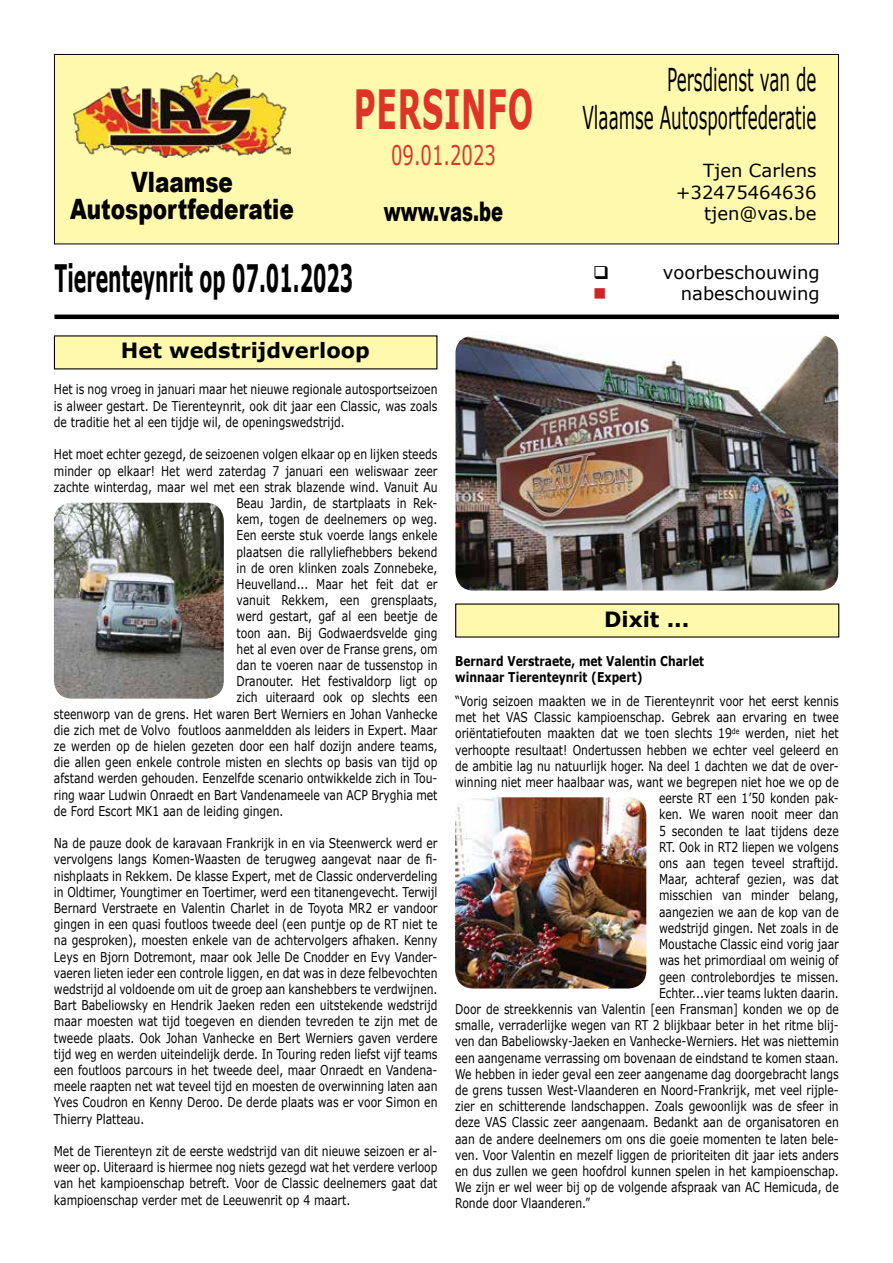
<style>
.page{position:relative;width:893px;height:1263px;background:#fff}
.page>*{position:absolute;margin:0;border:0;box-sizing:border-box;transform-origin:0 0}
.t1{font:700 54px "Verdana";letter-spacing:.025em;color:#de3327;scale:.56 1}
.t2{font:700 37.8px "Verdana";color:#000;scale:.5 1}
.t3{font:31.5px/37.8px "Verdana";color:#000;text-align:right;scale:.53 1}
.t4{font:900 28.05px/27px "Arial";color:#000;text-align:center;scale:.77 1}
.t5{font:900 27px "Arial";color:#000;scale:.67 1}
.t6{font:27px "Verdana";color:#de3327;scale:.67 1}
.t7{font:700 21px "Verdana";color:#000}
.t8{font:18px/21.6px "Verdana";color:#000;text-align:right}
.t9{font:18px "Wingdings";color:#d2232a}
.t10{font:13.5px/16.2px "Verdana";color:#000;text-align:justify;scale:.8 1}
.t11{font:700 13.5px/16.2px "Verdana";color:#000;scale:.8 1}
</style>
<div class="page">
<div style="left:54px;top:336px;width:383px;height:33px;background:#fff9ae"></div>
<div style="left:54px;top:54px;width:784px;height:190px;background:#fff9ae"></div>
<div style="left:54px;top:54px;width:785px;height:190px;border:1px solid #000"></div>
<img style="left:73px;top:73px;width:218px;height:85px">
<hr style="left:54px;top:315px;width:785px;height:4px;background:#000">
<div style="left:456px;top:604px;width:383px;height:33px;background:#fff9ae"></div>
<img style="left:455px;top:797px;width:191px;height:191px">
<img style="left:54px;top:503px;width:170px;height:196px">
<img style="left:455px;top:335px;width:383px;height:255px">
<h3 class="t4" style="left:70px;top:168px;width:292px">Vlaamse<br>Autosportfederatie</h3>
<h1 class="t1" style="left:354px;top:75px;width:322px">PERSINFO</h1>
<h3 class="t6" style="left:391px;top:136px;width:158px">09.01.2023</h3>
<h3 class="t5" style="left:384px;top:192px;width:180px">www.vas.be</h3>
<h3 class="t3" style="left:582px;top:61px;width:443px">Persdienst van de<br>Vlaamse Autosportfederatie</h3>
<h3 class="t8" style="left:676px;top:160px;width:142px">Tjen Carlens +32475464636 tjen@vas.be</h3>
<h2 class="t2" style="left:54px;top:255px;width:599px">Tierenteynrit op 07.01.2023</h2>
<h3 class="t8" style="left:663px;top:261px;width:158px">voorbeschouwing</h3>
<h3 class="t9" style="left:593px;top:284px;width:15px">■</h3>
<h3 class="t8" style="left:681px;top:283px;width:140px">nabeschouwing</h3>
<h3 class="t7" style="left:121px;top:337px;width:250px">Het wedstrijdverloop</h3>
<p class="t10" style="left:54px;top:381px;width:481px">Het is nog vroeg in januari maar het nieuwe regionale autosportseizoen is alweer gestart. De Tierenteynrit, ook dit jaar een Classic, was zoals de traditie het al een tijdje wil, de openingswedstrijd.</p>
<p class="t10" style="left:54px;top:446px;width:481px">Het moet echter gezegd, de seizoenen volgen elkaar op en lijken steeds</p>
<p class="t10" style="left:54px;top:462px;width:481px">minder op elkaar! Het werd zaterdag 7 januari een weliswaar zeer</p>
<p class="t10" style="left:54px;top:478px;width:481px">zachte winterdag, maar wel met een strak blazende wind. Vanuit Au</p>
<p class="t10" style="left:237px;top:495px;width:253px">Beau Jardin, de startplaats in Rek-</p>
<p class="t10" style="left:237px;top:511px;width:253px">kem, togen de deelnemers op weg.</p>
<p class="t10" style="left:237px;top:527px;width:253px">Een eerste stuk voerde langs enkele</p>
<p class="t10" style="left:237px;top:543px;width:253px">plaatsen die rallyliefhebbers bekend</p>
<p class="t10" style="left:237px;top:559px;width:253px">in de oren klinken zoals Zonnebeke,</p>
<p class="t10" style="left:237px;top:576px;width:253px">Heuvelland... Maar het feit dat er</p>
<p class="t10" style="left:237px;top:592px;width:253px">vanuit Rekkem, een grensplaats,</p>
<p class="t10" style="left:237px;top:608px;width:253px">werd gestart, gaf al een beetje de</p>
<p class="t10" style="left:237px;top:624px;width:253px">toon aan. Bij Godwaerdsvelde ging</p>
<p class="t10" style="left:237px;top:640px;width:253px">het al even over de Franse grens, om</p>
<p class="t10" style="left:237px;top:657px;width:253px">dan te voeren naar de tussenstop in</p>
<p class="t10" style="left:237px;top:673px;width:253px">Dranouter. Het festivaldorp ligt op</p>
<p class="t10" style="left:237px;top:689px;width:253px">zich uiteraard ook op slechts een</p>
<p class="t10" style="left:54px;top:705px;width:481px">steenworp van de grens. Het waren Bert Werniers en Johan Vanhecke</p>
<p class="t10" style="left:54px;top:721px;width:481px">die zich met de Volvo foutloos aanmeldden als leiders in Expert. Maar</p>
<p class="t10" style="left:54px;top:738px;width:481px">ze werden op de hielen gezeten door een half dozijn andere teams,</p>
<p class="t10" style="left:54px;top:754px;width:481px">die allen geen enkele controle misten en slechts op basis van tijd op</p>
<p class="t10" style="left:54px;top:770px;width:481px">afstand werden gehouden. Eenzelfde scenario ontwikkelde zich in Tou-</p>
<p class="t10" style="left:54px;top:786px;width:481px">ring waar Ludwin Onraedt en Bart Vandenameele van ACP Bryghia met</p>
<p class="t10" style="left:54px;top:802px;width:289px">de Ford Escort MK1 aan de leiding gingen.</p>
<p class="t10" style="left:54px;top:835px;width:481px">Na de pauze dook de karavaan Frankrijk in en via Steenwerck werd er vervolgens langs Komen-Waasten de terugweg aangevat naar de fi&shy;nishplaats in Rekkem. De klasse Expert, met de Classic onderverdeling in Oldtimer, Youngtimer en Toertimer, werd een titanengevecht. Terwijl Bernard Verstraete en Valentin Charlet in de Toyota MR2 er vandoor gingen in een quasi foutloos tweede deel (een puntje op de RT niet te na gesproken), moesten enkele van de achtervolgers afhaken. Kenny Leys en Bjorn Dotremont, maar ook Jelle De Cnodder en Evy Vander&shy;vaeren lieten ieder een controle liggen, en dat was in deze felbevochten wedstrijd al voldoende om uit de groep aan kanshebbers te verdwijnen.<br>Bart Babeliowsky en Hendrik Jaeken reden een uitstekende wedstrijd maar moesten wat tijd toegeven en dienden tevreden te zijn met de tweede plaats. Ook Johan Vanhecke en Bert Werniers gaven verdere tijd weg en werden uiteindelijk derde. In Touring reden liefst vijf teams een foutloos parcours in het tweede deel, maar Onraedt en Vandena&shy;meele raapten net wat teveel tijd en moesten de overwinning laten aan Yves Coudron en Kenny Deroo. De derde plaats was er voor Simon en Thierry Platteau.</p>
<p class="t10" style="left:54px;top:1143px;width:481px">Met de Tierenteyn zit de eerste wedstrijd van dit nieuwe seizoen er al&shy;weer op. Uiteraard is hiermee nog niets gezegd wat het verdere verloop van het kampioenschap betreft. Voor de Classic deelnemers gaat dat kampioenschap verder met de Leeuwenrit op 4 maart.</p>
<h3 class="t7" style="left:604px;top:605px;width:87px">Dixit ...</h3>
<p class="t11" style="left:455px;top:652px;width:313px">Bernard Verstraete, met Valentin Charlet winnaar Tierenteynrit (Expert)</p>
<p class="t10" style="left:455px;top:693px;width:481px">“Vorig seizoen maakten we in de Tierenteynrit voor het eerst kennis</p>
<p class="t10" style="left:455px;top:709px;width:481px">met het VAS Classic kampioenschap. Gebrek aan ervaring en twee</p>
<p class="t10" style="left:455px;top:725px;width:481px">oriëntatiefouten maakten dat we toen slechts 19<sup>de</sup> werden, niet het</p>
<p class="t10" style="left:455px;top:741px;width:481px">verhoopte resultaat! Ondertussen hebben we echter veel geleerd en</p>
<p class="t10" style="left:455px;top:758px;width:481px">de ambitie lag nu natuurlijk hoger. Na deel 1 dachten we dat de over-</p>
<p class="t10" style="left:455px;top:774px;width:481px">winning niet meer haalbaar was, want we begrepen niet hoe we op de</p>
<p class="t10" style="left:659px;top:790px;width:226px">eerste RT een 1’50 konden pak-</p>
<p class="t10" style="left:659px;top:806px;width:226px">ken. We waren nooit meer dan</p>
<p class="t10" style="left:659px;top:822px;width:226px">5 seconden te laat tijdens deze</p>
<p class="t10" style="left:659px;top:839px;width:226px">RT. Ook in RT2 liepen we volgens</p>
<p class="t10" style="left:659px;top:855px;width:226px">ons aan tegen teveel straftijd.</p>
<p class="t10" style="left:659px;top:871px;width:226px">Maar, achteraf gezien, was dat</p>
<p class="t10" style="left:659px;top:887px;width:226px">misschien van minder belang,</p>
<p class="t10" style="left:659px;top:903px;width:226px">aangezien we aan de kop van de</p>
<p class="t10" style="left:659px;top:920px;width:226px">wedstrijd gingen. Net zoals in de</p>
<p class="t10" style="left:659px;top:936px;width:226px">Moustache Classic eind vorig jaar</p>
<p class="t10" style="left:659px;top:952px;width:226px">was het primordiaal om weinig of</p>
<p class="t10" style="left:659px;top:968px;width:226px">geen controlebordjes te missen.</p>
<p class="t10" style="left:659px;top:984px;width:226px">Echter...vier teams lukten daarin.</p>
<p class="t10" style="left:455px;top:1001px;width:481px">Door de streekkennis van Valentin [een Fransman] konden we op de</p>
<p class="t10" style="left:455px;top:1017px;width:481px">smalle, verraderlijke wegen van RT 2 blijkbaar beter in het ritme blij-</p>
<p class="t10" style="left:455px;top:1033px;width:481px">ven dan Babeliowsky-Jaeken en Vanhecke-Werniers. Het was niettemin</p>
<p class="t10" style="left:455px;top:1049px;width:481px">een aangename verrassing om bovenaan de eindstand te komen staan.</p>
<p class="t10" style="left:455px;top:1065px;width:481px">We hebben in ieder geval een zeer aangename dag doorgebracht langs</p>
<p class="t10" style="left:455px;top:1082px;width:481px">de grens tussen West-Vlaanderen en Noord-Frankrijk, met veel rijple-</p>
<p class="t10" style="left:455px;top:1098px;width:481px">zier en schitterende landschappen. Zoals gewoonlijk was de sfeer in</p>
<p class="t10" style="left:455px;top:1114px;width:481px">deze VAS Classic zeer aangenaam. Bedankt aan de organisatoren en</p>
<p class="t10" style="left:455px;top:1130px;width:481px">aan de andere deelnemers om ons die goeie momenten te laten bele-</p>
<p class="t10" style="left:455px;top:1146px;width:481px">ven. Voor Valentin en mezelf liggen de prioriteiten dit jaar iets anders</p>
<p class="t10" style="left:455px;top:1163px;width:481px">en dus zullen we geen hoofdrol kunnen spelen in het kampioenschap.</p>
<p class="t10" style="left:455px;top:1179px;width:481px">We zijn er wel weer bij op de volgende afspraak van AC Hemicuda, de</p>
<p class="t10" style="left:455px;top:1195px;width:170px">Ronde door Vlaanderen.”</p>
</div>
